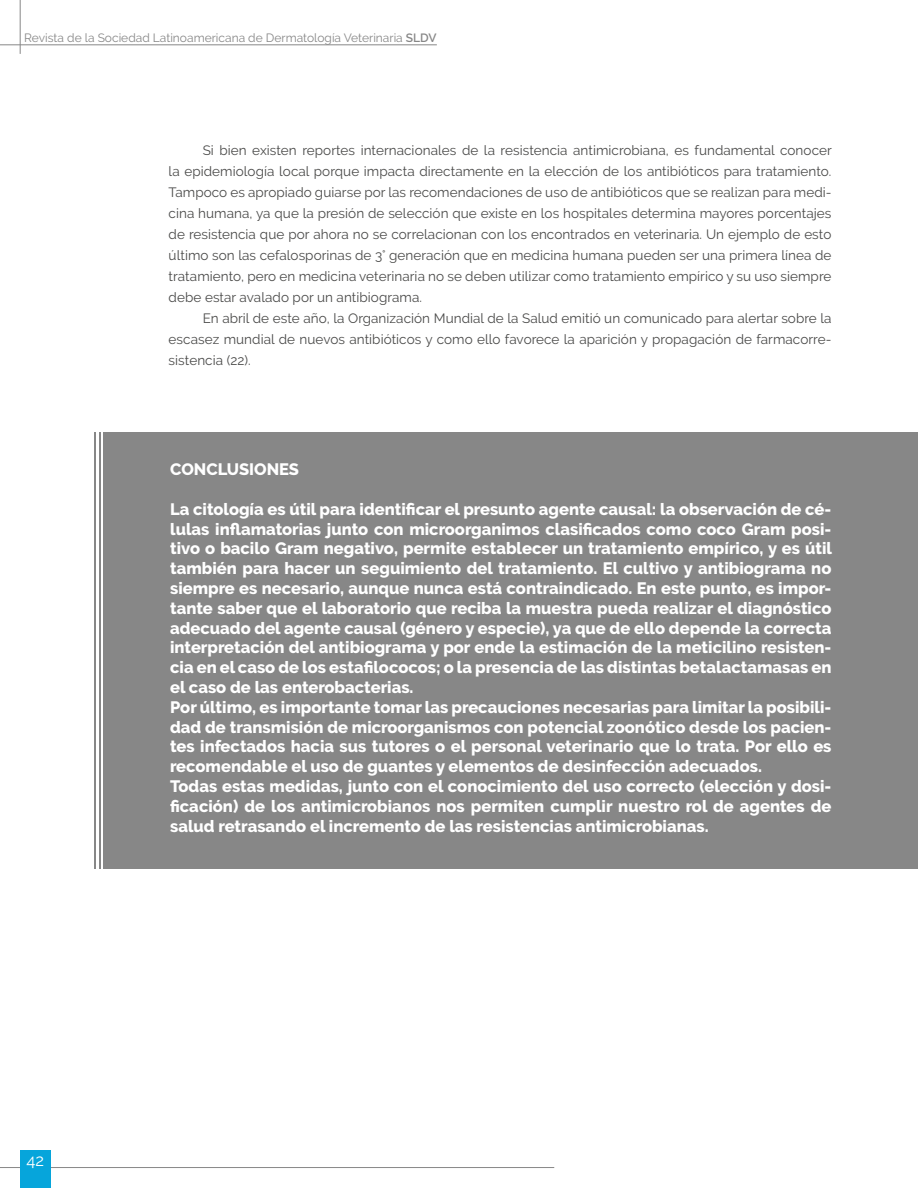
<style>
.page{position:relative;width:918px;height:1188px;background:#fff}
.page>*{position:absolute;margin:0;border:0;box-sizing:border-box;transform-origin:0 0}
.t1{font:800 16.5px/19.8px "Raleway";color:#fff}
.t2{font:16.5px "Raleway";color:#fff}
.t3{font:13.5px/21px "Raleway";letter-spacing:.005em;color:#4a4a49;text-align:justify}
.t4{font:12px "Raleway";color:#878787}
.s1{font-weight:600}
</style>
<div class="page">
<hr style="left:0;top:1167px;width:554px;height:1px;background:#878787">
<div style="left:20px;top:1150px;width:31px;height:38px;background:#06a5db"></div>
<hr style="left:20px;top:0;width:1px;height:54px;background:#878787">
<hr style="left:0;top:45px;width:437px;height:1px;background:#878787">
<div style="left:104px;top:432px;width:814px;height:437px;background:#878787"></div>
<hr style="left:99px;top:432px;width:2px;height:437px;background:#878787">
<hr style="left:94px;top:432px;width:2px;height:437px;background:#878787">
<p class="t4" style="left:24px;top:31px;width:414px">Revista de la Sociedad Latinoamericana de Dermatología Veterinaria <span class="s1">SLDV</span></p>
<p class="t3" style="left:169px;top:139px;width:665px;text-indent:34px">Si bien existen reportes internacionales de la resistencia antimicrobiana, es fundamental conocer la epidemiología local porque impacta directamente en la elección de los antibióticos para tratamiento.<br>Tampoco es apropiado guiarse por las recomendaciones de uso de antibióticos que se realizan para medi&shy;cina humana, ya que la presión de selección que existe en los hospitales determina mayores porcentajes de resistencia que por ahora no se correlacionan con los encontrados en veterinaria. Un ejemplo de esto último son las cefalosporinas de 3° generación que en medicina humana pueden ser una primera línea de tratamiento, pero en medicina veterinaria no se deben utilizar como tratamiento empírico y su uso siempre debe estar avalado por un antibiograma.</p>
<p class="t3" style="left:169px;top:307px;width:664px;text-indent:34px">En abril de este año, la Organización Mundial de la Salud emitió un comunicado para alertar sobre la escasez mundial de nuevos antibióticos y como ello favorece la aparición y propagación de farmacorre&shy;sistencia (22).</p>
<p class="t1" style="left:170px;top:460px;width:130px">CONCLUSIONES</p>
<p class="t1" style="left:170px;top:499px;width:663px">La citología es útil para identificar el presunto agente causal: la observación de cé&shy;lulas inflamatorias junto con microorganimos clasificados como coco Gram posi&shy;tivo o bacilo Gram negativo, permite establecer un tratamiento empírico, y es útil también para hacer un seguimiento del tratamiento. El cultivo y antibiograma no siempre es necesario, aunque nunca está contraindicado. En este punto, es impor&shy;tante saber que el laboratorio que reciba la muestra pueda realizar el diagnóstico adecuado del agente causal (género y especie), ya que de ello depende la correcta interpretación del antibiograma y por ende la estimación de la meticilino resisten&shy;cia en el caso de los estafilococos; o la presencia de las distintas betalactamasas en el caso de las enterobacterias.<br>Por último, es importante tomar las precauciones necesarias para limitar la posibili&shy;dad de transmisión de microorganismos con potencial zoonótico desde los pacien&shy;tes infectados hacia sus tutores o el personal veterinario que lo trata. Por ello es recomendable el uso de guantes y elementos de desinfección adecuados.<br>Todas estas medidas, junto con el conocimiento del uso correcto (elección y dosi&shy;ficación) de los antimicrobianos nos permiten cumplir nuestro rol de agentes de salud retrasando el incremento de las resistencias antimicrobianas.</p>
<p class="t2" style="left:27px;top:1151px;width:19px">42</p>
</div>
